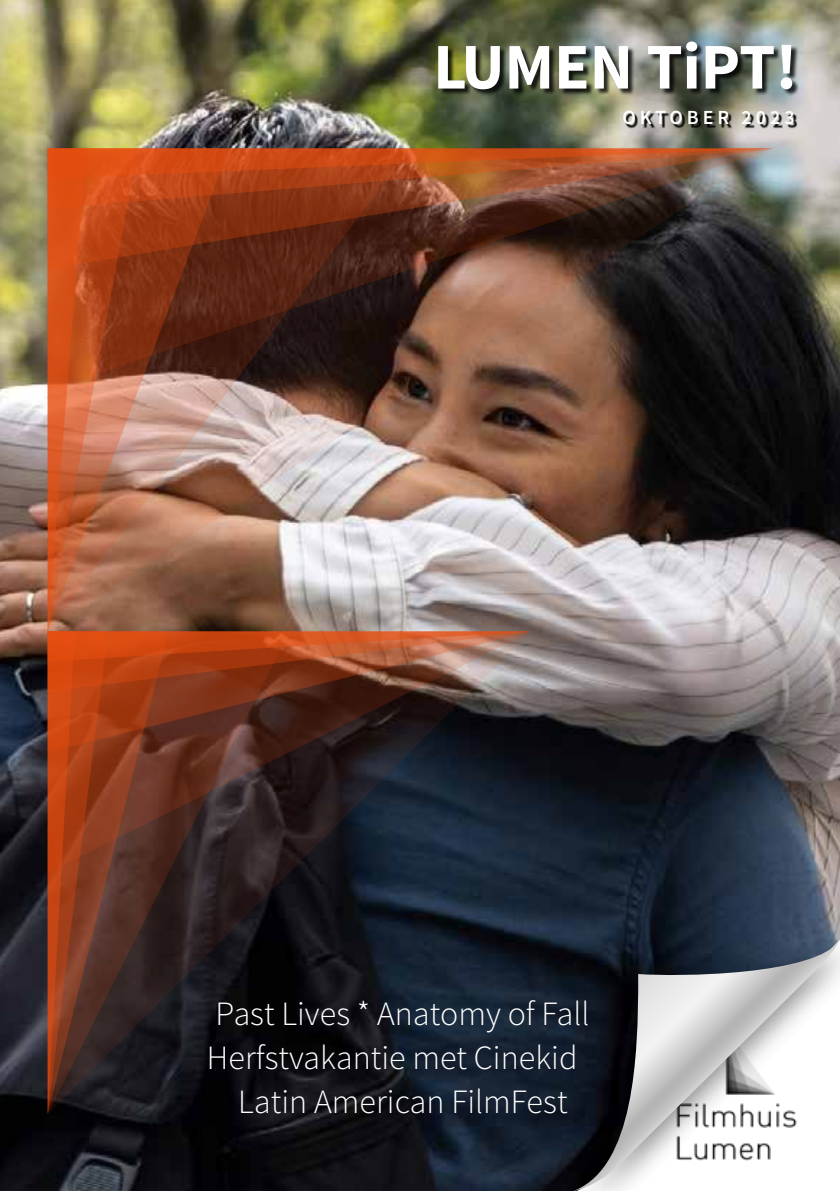
<style>
.page{position:relative;width:840px;height:1191px;background:#fff}
.page>*{position:absolute;margin:0;border:0;box-sizing:border-box;transform-origin:0 0}
.t1{font:700 65px "Source Sans Pro";color:#fff}
.t2{font:300 34px/44px "Source Sans Pro";color:#fff;text-align:center}
.t3{font:600 20px "Source Sans Pro";letter-spacing:.2em;color:#fff}
</style>
<div class="page">
<img style="left:0;top:0;width:839px;height:1191px">
<div style="left:562px;top:927px;width:277px;height:264px;background:#000;opacity:.45"></div>
<svg style="left:572px;top:939px;width:267px;height:252px"></svg>
<div style="left:439px;top:43px;width:359px;height:53px;background:#000;opacity:.8"></div>
<div style="left:624px;top:113px;width:172px;height:15px;background:#000;opacity:.95"></div>
<img style="left:48px;top:148px;width:724px;height:966px">
<h1 class="t1" style="left:433px;top:25px;width:365px">LUMEN TiPT!</h1>
<p class="t3" style="left:622px;top:105px;width:174px">OKTOBER 2023</p>
<p class="t2" style="left:207px;top:992px;width:384px">Past Lives * Anatomy of Fall<br>Herfstvakantie met Cinekid<br>Latin American FilmFest</p>
</div>
